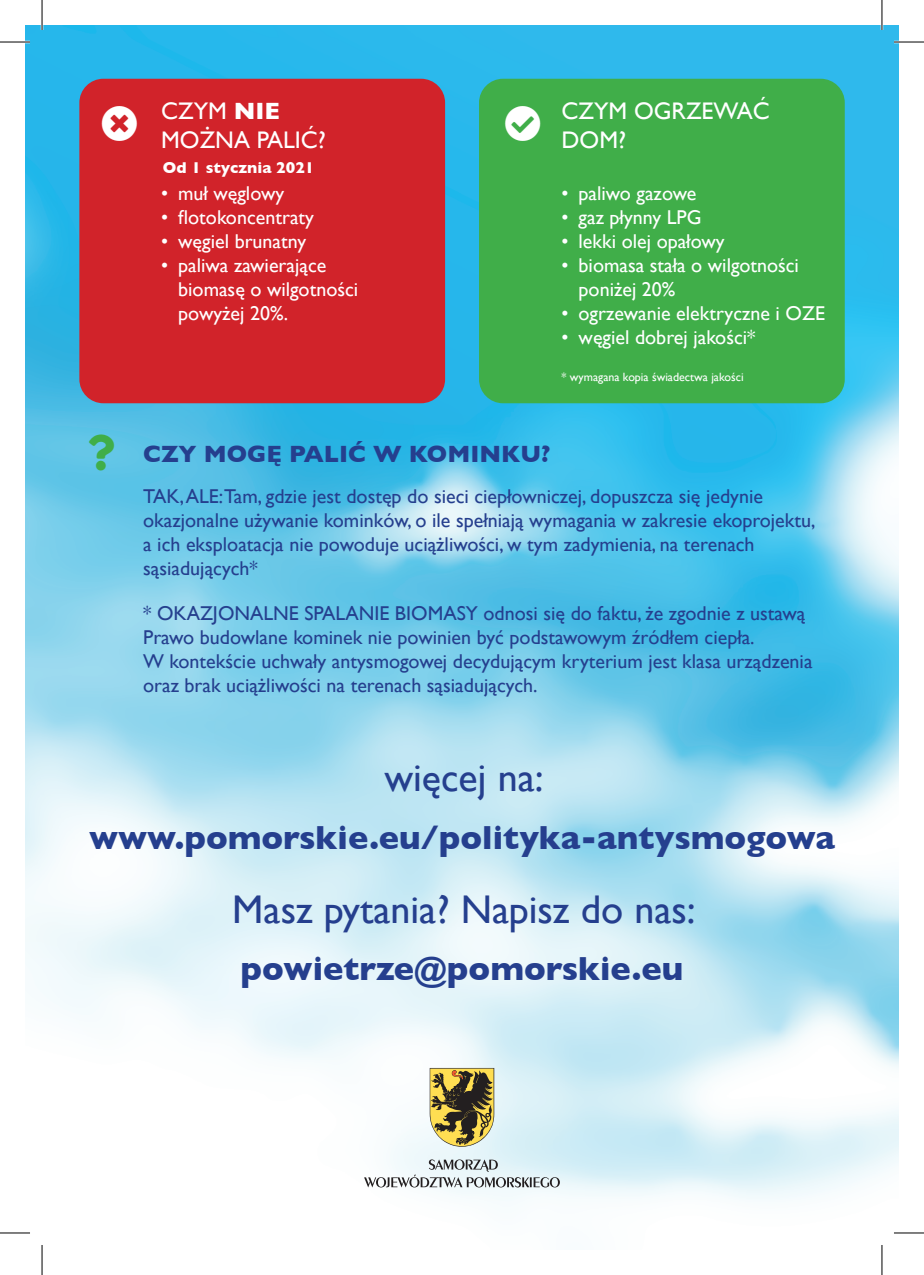
<style>
.page{position:relative;width:924px;height:1275px;background:#fff}
.page>*{position:absolute;margin:0;border:0;box-sizing:border-box;transform-origin:0 0}
.t1{font:40px "Gill Sans";color:#253f8e}
.t2{font:36px "Font Awesome 5 Free Solid";color:#fff}
.t3{font:700 34px "Gill Sans";color:#253f8e}
.t4{font:24px/28.8px "Gill Sans";color:#fff}
.t5{font:700 24px "Gill Sans";color:#253f8e}
.t6{font:20px/24px "Gill Sans";color:#253f8e}
.t7{font:20px/24px "Gill Sans";color:#fff}
.t8{font:700 16px "Gill Sans";color:#fff}
.t9{font:12px "Gill Sans";color:#fff}
.s1{font-weight:700}
</style>
<div class="page">
<img style="left:25px;top:25px;width:873px;height:1225px">
<div style="left:79px;top:79px;width:366px;height:324px;background:#d1232a;border-radius:24px"></div>
<div style="left:479px;top:79px;width:365px;height:324px;background:#40ae49;border-radius:24px"></div>
<svg style="left:429px;top:1068px;width:65px;height:78px"></svg>
<svg style="left:364px;top:1159px;width:195px;height:28px"></svg>
<hr style="left:0;top:41px;width:30px;height:2px;background:#fff">
<hr style="left:893px;top:41px;width:30px;height:2px;background:#fff">
<hr style="left:0;top:1231px;width:30px;height:3px;background:#fff">
<hr style="left:893px;top:1231px;width:30px;height:3px;background:#fff">
<hr style="left:41px;top:0;width:2px;height:30px;background:#fff">
<hr style="left:41px;top:1245px;width:2px;height:30px;background:#fff">
<hr style="left:880px;top:0;width:2px;height:30px;background:#fff">
<hr style="left:880px;top:1245px;width:2px;height:30px;background:#fff">
<hr style="left:0;top:42px;width:30px;height:1px;background:#000">
<hr style="left:893px;top:42px;width:30px;height:1px;background:#000">
<hr style="left:0;top:1232px;width:30px;height:1px;background:#000">
<hr style="left:893px;top:1232px;width:30px;height:1px;background:#000">
<hr style="left:42px;top:0;width:1px;height:30px;background:#000">
<hr style="left:42px;top:1245px;width:1px;height:30px;background:#000">
<hr style="left:881px;top:0;width:1px;height:30px;background:#000">
<hr style="left:881px;top:1245px;width:1px;height:30px;background:#000">
<svg style="left:89px;top:434px;width:25px;height:36px"></svg>
<p class="t4" style="left:161px;top:97px;width:166px">CZYM <span class="s1">NIE<br></span>MOŻNA PALIĆ?</p>
<p class="t4" style="left:561px;top:97px;width:210px">CZYM OGRZEWAĆ<br>DOM?</p>
<h2 class="t2" style="left:504px;top:106px;width:38px">●</h2>
<p class="t8" style="left:163px;top:158px;width:153px">Od 1 stycznia 2021</p>
<p class="t7" style="left:161px;top:181px;width:125px">• muł węglowy</p>
<p class="t7" style="left:161px;top:205px;width:154px">• flotokoncentraty</p>
<p class="t7" style="left:161px;top:229px;width:146px">• węgiel brunatny</p>
<p class="t7" style="left:178px;top:253px;width:181px;text-indent:-17px">• paliwa zawierające biomasę o wilgotności powyżej 20%.</p>
<p class="t7" style="left:561px;top:181px;width:136px">• paliwo gazowe</p>
<p class="t7" style="left:561px;top:205px;width:141px">• gaz płynny LPG</p>
<p class="t7" style="left:561px;top:229px;width:164px">• lekki olej opałowy</p>
<p class="t7" style="left:578px;top:253px;width:222px;text-indent:-17px">• biomasa stała o wilgotności poniżej 20%</p>
<p class="t7" style="left:561px;top:301px;width:265px">• ogrzewanie elektryczne i OZE</p>
<p class="t7" style="left:561px;top:325px;width:195px">• węgiel dobrej jakości*</p>
<p class="t9" style="left:561px;top:369px;width:183px">* wymagana kopia świadectwa jakości</p>
<p class="t5" style="left:143px;top:439px;width:408px">CZY MOGĘ PALIĆ W KOMINKU?</p>
<p class="t6" style="left:143px;top:484px;width:673px">TAK, ALE:Tam, gdzie jest dostęp do sieci ciepłowniczej, dopuszcza się jedynie okazjonalne używanie kominków, o ile spełniają wymagania w zakresie ekoprojektu, a ich eksploatacja nie powoduje uciążliwości, w tym zadymienia, na terenach sąsiadujących*</p>
<p class="t6" style="left:143px;top:601px;width:670px">* OKAZJONALNE SPALANIE BIOMASY odnosi się do faktu, że zgodnie z ustawą Prawo budowlane kominek nie powinien być podstawowym źródłem ciepła.<br>W kontekście uchwały antysmogowej decydującym kryterium jest klasa urządzenia oraz brak uciążliwości na terenach sąsiadujących.</p>
<h1 class="t1" style="left:384px;top:754px;width:161px">więcej na:</h1>
<h3 class="t3" style="left:89px;top:817px;width:747px">www.pomorskie.eu/polityka-antysmogowa</h3>
<h1 class="t1" style="left:232px;top:885px;width:464px">Masz pytania? Napisz do nas:</h1>
<h3 class="t3" style="left:240px;top:949px;width:444px">powietrze@pomorskie.eu</h3>
</div>
